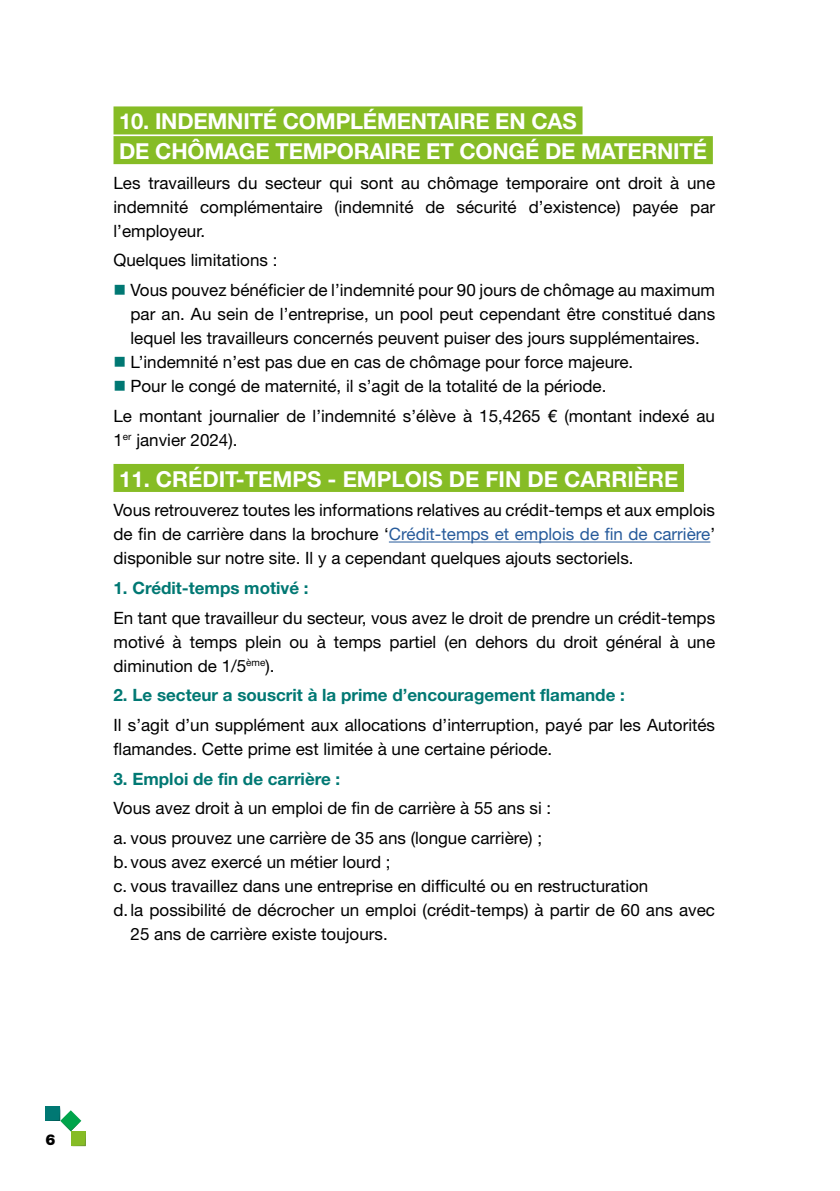
<style>
.page{position:relative;width:840px;height:1191px;background:#fff}
.page>*{position:absolute;margin:0;border:0;box-sizing:border-box;transform-origin:0 0}
.t1{font:700 22px/29.6px "Helvetica Neue LT Pro";letter-spacing:-.01em;color:#fff}
.t2{font:17px/24px "Helvetica Neue LT Pro";color:#000}
.t3{font:700 17px "Helvetica Neue LT Pro";color:#007873}
.t4{font:900 15px "Helvetica Neue LT Std";color:#000}
.s1{color:#275b9b}
</style>
<div class="page">
<svg style="left:45px;top:1106px;width:41px;height:40px"></svg>
<div style="left:113px;top:106px;width:469px;height:28px;background:#86bc25"></div>
<div style="left:113px;top:136px;width:599px;height:28px;background:#86bc25"></div>
<div style="left:113px;top:464px;width:570px;height:28px;background:#86bc25"></div>
<hr style="left:388px;top:541px;width:322px;height:1px;background:#275b9b">
<p class="t1" style="left:119px;top:106px;width:589px">10. INDEMNITÉ COMPLÉMENTAIRE EN CAS<br>DE CHÔMAGE TEMPORAIRE ET CONGÉ DE MATERNITÉ</p>
<p class="t2" style="left:113px;top:170px;width:602px;text-align:justify">Les travailleurs du secteur qui sont au chômage temporaire ont droit à une indemnité complémentaire (indemnité de sécurité d’existence) payée par l’employeur.</p>
<p class="t2" style="left:130px;top:245px;width:585px;line-height:29.6px;text-indent:-17px">Quelques limitations :<br>Vous pouvez bénéficier de l’indemnité pour 90 jours de chômage au maximum</p>
<p class="t2" style="left:130px;top:301px;width:586px">par an. Au sein de l’entreprise, un pool peut cependant être constitué dans lequel les travailleurs concernés peuvent puiser des jours supplémentaires.<br>L’indemnité n’est pas due en cas de chômage pour force majeure.<br>Pour le congé de maternité, il s’agit de la totalité de la période.</p>
<p class="t2" style="left:113px;top:403px;width:602px">Le montant journalier de l’indemnité s’élève à 15,4265 € (montant indexé au<br>1<sup>er</sup> janvier 2024).</p>
<p class="t1" style="left:119px;top:463px;width:560px">11. CRÉDIT-TEMPS - EMPLOIS DE FIN DE CARRIÈRE</p>
<p class="t2" style="left:113px;top:498px;width:602px;text-align:justify">Vous retrouverez toutes les informations relatives au crédit-temps et aux emplois de fin de carrière dans la brochure ‘<span class="s1">Crédit-temps et emplois de fin de carrière</span>’ disponible sur notre site. Il y a cependant quelques ajouts sectoriels.</p>
<p class="t3" style="left:113px;top:577px;width:196px">1. Crédit-temps motivé :</p>
<p class="t2" style="left:113px;top:605px;width:603px;text-align:justify">En tant que travailleur du secteur, vous avez le droit de prendre un crédit-temps motivé à temps plein ou à temps partiel (en dehors du droit général à une diminution de 1/5<sup>ème</sup>).</p>
<p class="t3" style="left:113px;top:685px;width:512px">2. Le secteur a souscrit à la prime d’encouragement flamande :</p>
<p class="t2" style="left:113px;top:712px;width:602px">Il s’agit d’un supplément aux allocations d’interruption, payé par les Autorités flamandes. Cette prime est limitée à une certaine période.</p>
<p class="t3" style="left:113px;top:768px;width:228px">3. Emploi de fin de carrière :</p>
<p class="t2" style="left:113px;top:793px;width:439px;line-height:29.6px">Vous avez droit à un emploi de fin de carrière à 55 ans si : a. vous prouvez une carrière de 35 ans (longue carrière) ;</p>
<p class="t2" style="left:113px;top:849px;width:278px">b. vous avez exercé un métier lourd ;</p>
<p class="t2" style="left:113px;top:873px;width:536px">c. vous travaillez dans une entreprise en difficulté ou en restructuration</p>
<p class="t2" style="left:113px;top:897px;width:602px">d.la possibilité de décrocher un emploi (crédit-temps) à partir de 60 ans avec</p>
<p class="t2" style="left:130px;top:921px;width:258px">25 ans de carrière existe toujours.</p>
<p class="t4" style="left:45px;top:1130px;width:12px">6</p>
</div>
